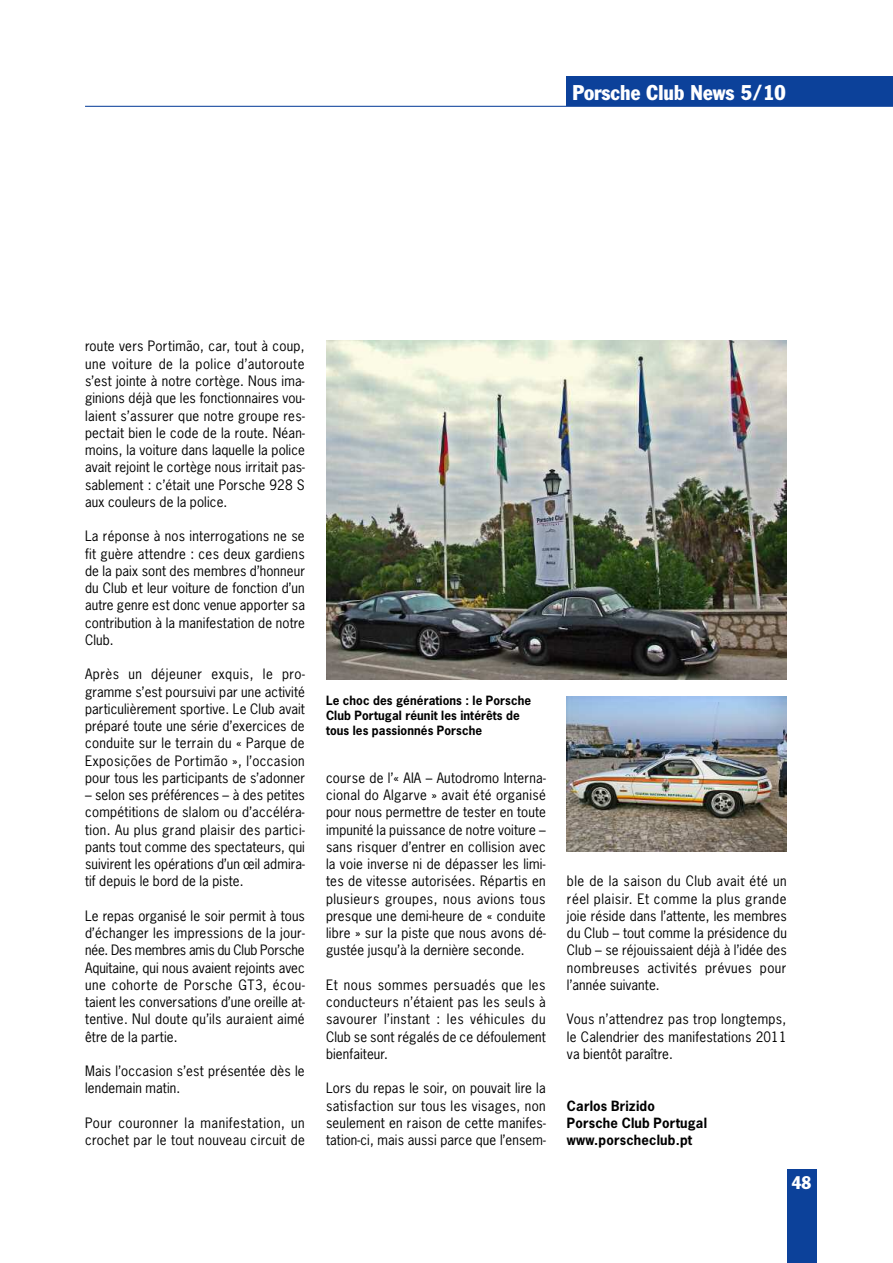
<style>
.page{position:relative;width:893px;height:1263px;background:#fff}
.page>*{position:absolute;margin:0;border:0;box-sizing:border-box;transform-origin:0 0}
.t1{font:condensed 21px "Franklin Gothic";color:#fff}
.t2{font:condensed 18px "Franklin Gothic";color:#fff}
.t3{font:13.5px/17.2px "News Gothic";letter-spacing:.01em;color:#000;text-align:justify}
.t4{font:700 13.35px/17.2px "News Gothic";letter-spacing:.015em;color:#000}
.t5{font:700 12px/14.7px "News Gothic";letter-spacing:.01em;color:#000}
</style>
<div class="page">
<div style="left:567px;top:77px;width:326px;height:29px;background:#0c419a"></div>
<div style="left:787px;top:1169px;width:29px;height:94px;background:#0c419a"></div>
<hr style="left:85px;top:106px;width:808px;height:1px;background:#0c419a">
<img style="left:326px;top:340px;width:461px;height:339px">
<img style="left:567px;top:696px;width:220px;height:156px">
<h1 class="t1" style="left:572px;top:85px;width:215px">Porsche Club News 5/10</h1>
<p class="t3" style="left:85px;top:338px;width:221px">route vers Portimão, car, tout à coup, une voiture de la police d’autoroute s’est jointe à notre cortège. Nous ima&shy;ginions déjà que les fonctionnaires vou&shy;laient s’assurer que notre groupe res&shy;pectait bien le code de la route. Néan&shy;moins, la voiture dans laquelle la police avait rejoint le cortège nous irritait pas&shy;sablement : c’était une Porsche 928 S aux couleurs de la police.</p>
<p class="t3" style="left:85px;top:528px;width:221px">La réponse à nos interrogations ne se fit guère attendre : ces deux gardiens de la paix sont des membres d’honneur du Club et leur voiture de fonction d’un autre genre est donc venue apporter sa contribution à la manifestation de notre Club.</p>
<p class="t3" style="left:85px;top:666px;width:221px">Après un déjeuner exquis, le pro&shy;gramme s’est poursuivi par une activité particulièrement sportive. Le Club avait préparé toute une série d’exercices de conduite sur le terrain du « Parque de Exposições de Portimão », l’occasion pour tous les participants de s’adonner</p>
<p class="t3" style="left:85px;top:787px;width:221px">– selon ses préférences – à des petites compétitions de slalom ou d’accéléra&shy;tion. Au plus grand plaisir des partici&shy;pants tout comme des spectateurs, qui suivirent les opérations d’un œil admira&shy;tif depuis le bord de la piste.</p>
<p class="t3" style="left:85px;top:907px;width:221px">Le repas organisé le soir permit à tous d’échanger les impressions de la jour&shy;née. Des membres amis du Club Porsche Aquitaine, qui nous avaient rejoints avec une cohorte de Porsche GT3, écou&shy;taient les conversations d’une oreille at&shy;tentive. Nul doute qu’ils auraient aimé être de la partie.</p>
<p class="t3" style="left:85px;top:1063px;width:221px">Mais l’occasion s’est présentée dès le lendemain matin.</p>
<p class="t3" style="left:85px;top:1114px;width:221px">Pour couronner la manifestation, un crochet par le tout nouveau circuit de</p>
<p class="t5" style="left:326px;top:694px;width:207px">Le choc des générations : le Porsche<br>Club Portugal réunit les intérêts de tous les passionnés Porsche</p>
<p class="t3" style="left:326px;top:769px;width:221px">course de l’« AIA – Autodromo Interna&shy;cional do Algarve » avait été organisé pour nous permettre de tester en toute impunité la puissance de notre voiture – sans risquer d’entrer en collision avec la voie inverse ni de dépasser les limi&shy;tes de vitesse autorisées. Répartis en plusieurs groupes, nous avions tous presque une demi-heure de « conduite libre » sur la piste que nous avons dé&shy;gustée jusqu’à la dernière seconde.</p>
<p class="t3" style="left:326px;top:976px;width:221px">Et nous sommes persuadés que les conducteurs n’étaient pas les seuls à savourer l’instant : les véhicules du Club se sont régalés de ce défoulement bienfaiteur.</p>
<p class="t3" style="left:326px;top:1080px;width:221px">Lors du repas le soir, on pouvait lire la satisfaction sur tous les visages, non seulement en raison de cette manifes&shy;tation-ci, mais aussi parce que l’ensem-</p>
<p class="t3" style="left:567px;top:873px;width:221px">ble de la saison du Club avait été un réel plaisir. Et comme la plus grande joie réside dans l’attente, les membres du Club – tout comme la présidence du Club – se réjouissaient déjà à l’idée des nombreuses activités prévues pour l’année suivante.</p>
<p class="t3" style="left:567px;top:1011px;width:221px">Vous n’attendrez pas trop longtemps, le Calendrier des manifestations 2011 va bientôt paraître.</p>
<p class="t4" style="left:567px;top:1097px;width:142px">Carlos Brizido<br>Porsche Club Portugal www.porscheclub.pt</p>
<h2 class="t2" style="left:792px;top:1176px;width:21px">48</h2>
</div>
